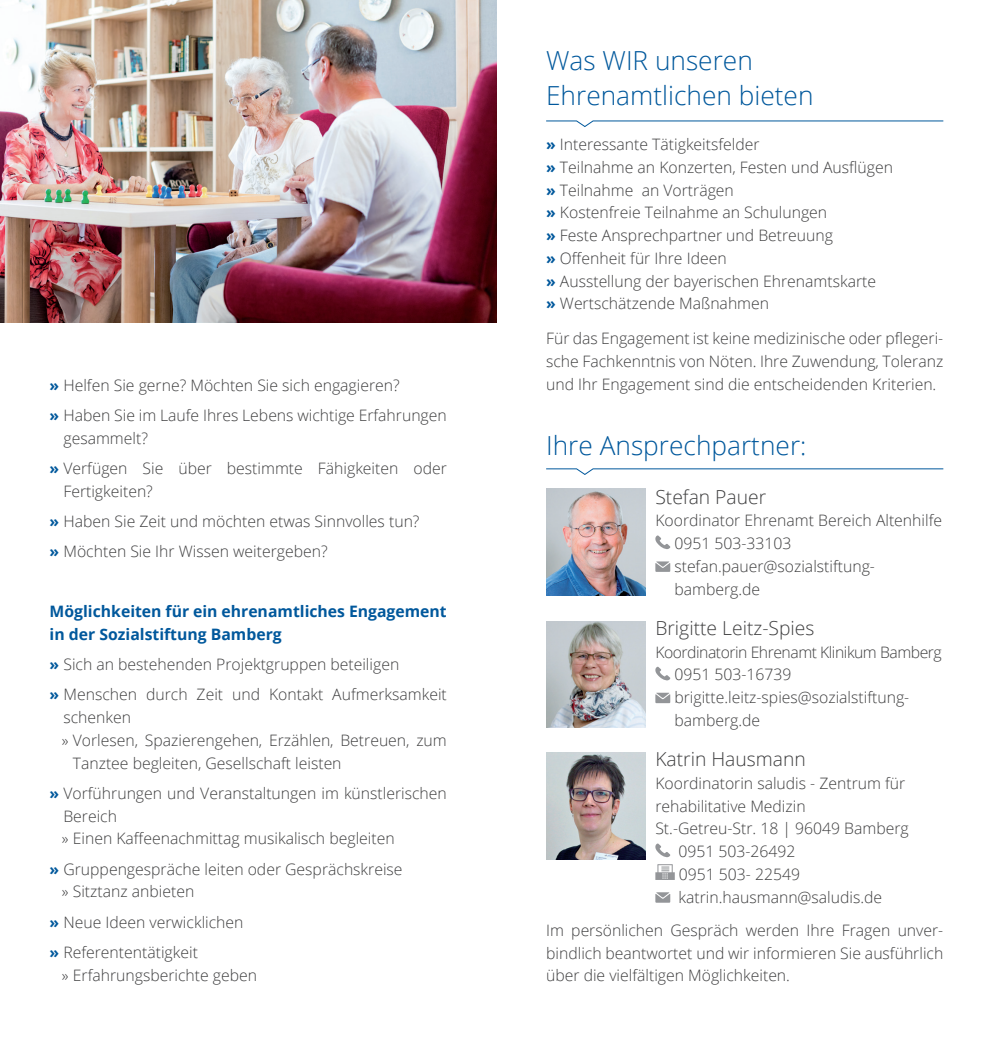
<style>
.page{position:relative;width:993px;height:1042px;background:#fff}
.page>*{position:absolute;margin:0;border:0;box-sizing:border-box;transform-origin:0 0}
.t1{font:300 26.25px/35px "Open Sans";color:#01589c}
.t2{font:300 19.25px "Open Sans";color:#3e3e3f}
.t3{font:300 15.75px/22.8px "Open Sans";color:#3e3e3f}
.t4{font:700 15.75px/22.8px "Open Sans";color:#01589c}
.s1{font-weight:700;color:#01589c}
</style>
<div class="page">
<svg style="left:655px;top:535px;width:15px;height:14px"></svg>
<svg style="left:655px;top:561px;width:15px;height:11px"></svg>
<svg style="left:655px;top:666px;width:15px;height:15px"></svg>
<svg style="left:655px;top:693px;width:15px;height:10px"></svg>
<svg style="left:655px;top:843px;width:15px;height:14px"></svg>
<svg style="left:655px;top:864px;width:19px;height:16px"></svg>
<svg style="left:655px;top:892px;width:15px;height:10px"></svg>
<img style="left:0;top:0;width:496px;height:323px">
<svg style="left:546px;top:120px;width:397px;height:7px"></svg>
<svg style="left:546px;top:468px;width:397px;height:7px"></svg>
<img style="left:546px;top:489px;width:99px;height:107px">
<img style="left:546px;top:621px;width:99px;height:107px">
<img style="left:546px;top:752px;width:99px;height:107px">
<p class="t3" style="left:50px;top:369px;width:398px;line-height:30.3px"><span class="s1">»</span> Helfen Sie gerne? Möchten Sie sich engagieren?<br><span class="s1">»</span> Haben Sie im Laufe Ihres Lebens wichtige Erfahrungen</p>
<p class="t3" style="left:50px;top:422px;width:398px;line-height:30.3px;text-indent:14px">gesammelt?<br><span class="s1">»</span> Verfügen Sie über bestimmte Fähigkeiten oder</p>
<p class="t3" style="left:50px;top:475px;width:371px;line-height:30.3px;text-indent:14px">Fertigkeiten?<br><span class="s1">»</span> Haben Sie Zeit und möchten etwas Sinnvolles tun? <span class="s1">»</span> Möchten Sie Ihr Wissen weitergeben?</p>
<p class="t4" style="left:50px;top:600px;width:398px">Möglichkeiten für ein ehrenamtliches Engagement in der Sozialstiftung Bamberg</p>
<p class="t3" style="left:50px;top:649px;width:398px;line-height:30.3px"><span class="s1">»</span> Sich an bestehenden Projektgruppen beteiligen<br><span class="s1">»</span> Menschen durch Zeit und Kontakt Aufmerksamkeit</p>
<p class="t3" style="left:63px;top:706px;width:69px">schenken</p>
<p class="t3" style="left:62px;top:728px;width:386px">» Vorlesen, Spazierengehen, Erzählen, Betreuen, zum</p>
<p class="t3" style="left:73px;top:751px;width:270px">Tanztee begleiten, Gesellschaft leisten</p>
<p class="t3" style="left:62px;top:781px;width:386px;text-indent:-12px"><span class="s1">»</span> Vorführungen und Veranstaltungen im künstlerischen<br>Bereich<br>» Einen Kaffeenachmittag musikalisch begleiten</p>
<p class="t3" style="left:62px;top:857px;width:342px;text-indent:-12px"><span class="s1">»</span> Gruppengespräche leiten oder Gesprächskreise » Sitztanz anbieten</p>
<p class="t3" style="left:50px;top:906px;width:195px;line-height:30.3px"><span class="s1">»</span> Neue Ideen verwicklichen <span class="s1">»</span> Referententätigkeit</p>
<p class="t3" style="left:62px;top:963px;width:197px">» Erfahrungsberichte geben</p>
<h1 class="t1" style="left:546px;top:42px;width:269px">Was WIR unseren<br>Ehrenamtlichen bieten</h1>
<p class="t3" style="left:546px;top:133px;width:348px"><span class="s1">»</span> Interessante Tätigkeitsfelder<br><span class="s1">»</span> Teilnahme an Konzerten, Festen und Ausflügen <span class="s1">»</span> Teilnahme an Vorträgen<br><span class="s1">»</span> Kostenfreie Teilnahme an Schulungen<br><span class="s1">»</span> Feste Ansprechpartner und Betreuung<br><span class="s1">»</span> Offenheit für Ihre Ideen<br><span class="s1">»</span> Ausstellung der bayerischen Ehrenamtskarte<br><span class="s1">»</span> Wertschätzende Maßnahmen</p>
<p class="t3" style="left:546px;top:327px;width:398px;text-align:justify">Für das Engagement ist keine medizinische oder pflegeri&shy;sche Fachkenntnis von Nöten. Ihre Zuwendung, Toleranz und Ihr Engagement sind die entscheidenden Kriterien.</p>
<h1 class="t1" style="left:546px;top:427px;width:262px">Ihre Ansprechpartner:</h1>
<p class="t2" style="left:655px;top:483px;width:112px">Stefan Pauer</p>
<p class="t3" style="left:674px;top:509px;width:269px;text-indent:-19px">Koordinator Ehrenamt Bereich Altenhilfe<br>0951 503-33103 stefan.pauer@sozialstiftung&shy;bamberg.de</p>
<p class="t2" style="left:655px;top:615px;width:160px">Brigitte Leitz-Spies</p>
<p class="t3" style="left:674px;top:640px;width:269px;text-indent:-19px">Koordinatorin Ehrenamt Klinikum Bamberg<br>0951 503-16739 brigitte.leitz-spies@sozialstiftung&shy;bamberg.de</p>
<p class="t2" style="left:655px;top:746px;width:152px">Katrin Hausmann</p>
<p class="t3" style="left:655px;top:771px;width:251px">Koordinatorin saludis - Zentrum für</p>
<p class="t3" style="left:655px;top:794px;width:152px">rehabilitative Medizin</p>
<p class="t3" style="left:655px;top:817px;width:255px">St.-Getreu-Str. 18 | 96049 Bamberg</p>
<p class="t3" style="left:678px;top:839px;width:119px">0951 503-26492</p>
<p class="t3" style="left:678px;top:862px;width:123px">0951 503- 22549</p>
<p class="t3" style="left:678px;top:885px;width:205px">katrin.hausmann@saludis.de</p>
<p class="t3" style="left:546px;top:918px;width:398px;text-align:justify">Im persönlichen Gespräch werden Ihre Fragen unver&shy;bindlich beantwortet und wir informieren Sie ausführlich über die vielfältigen Möglichkeiten.</p>
</div>
